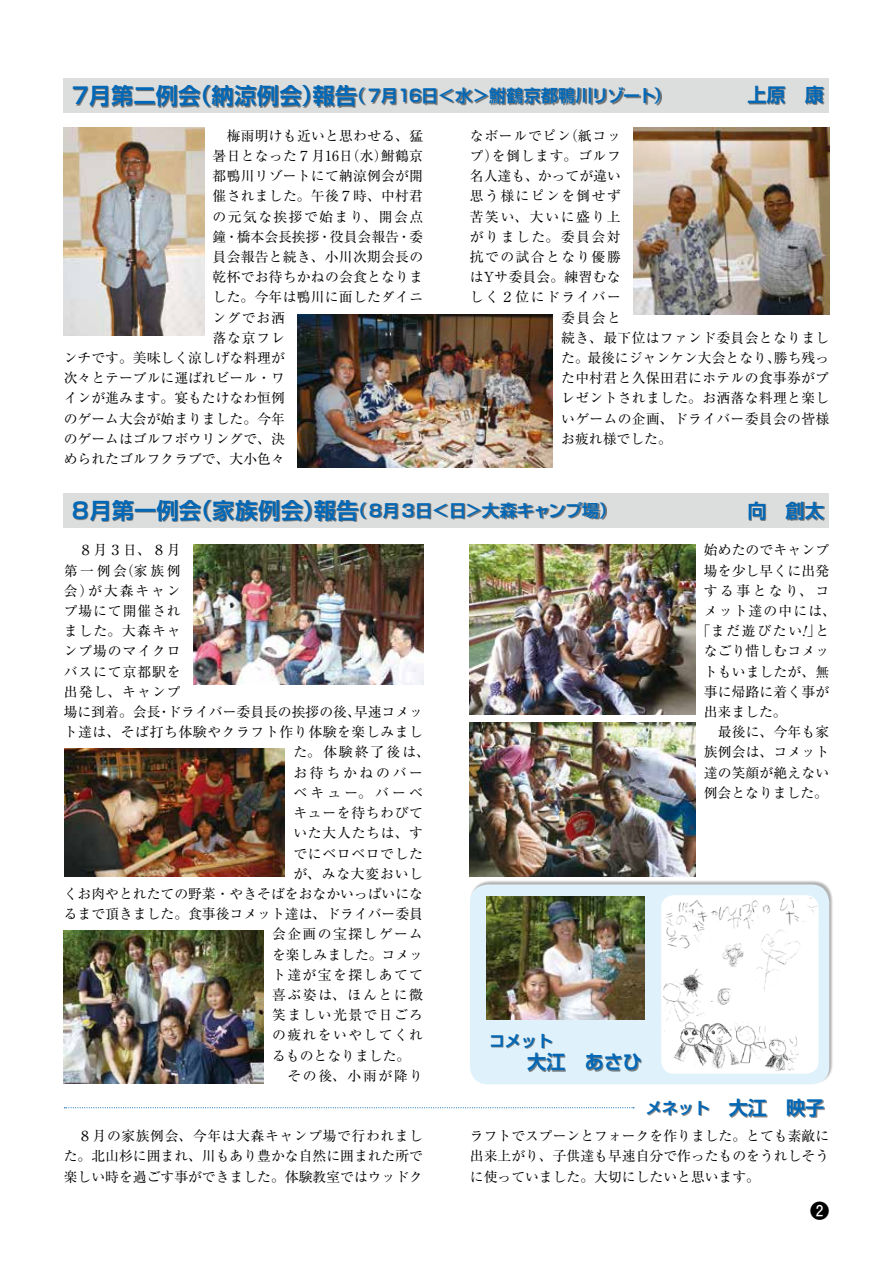
<style>
.page{position:relative;width:893px;height:1263px;background:#fff}
.page>*{position:absolute;margin:0;border:0;box-sizing:border-box;transform-origin:0 0}
.t1{font:700 22.35px "Shin Go Pro De";color:#0068b7}
.t2{font:700 19.2px "Shin Go Pro De";color:#0068b7}
.t3{font:700 19.2px "Futo Go B101 Pro";color:#000}
.t4{font:700 16.95px "Shin Go Pro De";letter-spacing:-.025em;color:#0068b7}
.t5{font:700 15.9px "Shin Go Pro De";color:#0068b7}
.t6{font:13.8px/20.2px "Ryumin Pr 6 N";letter-spacing:.02em;color:#000}
.t7{font:13.8px "Ryumin Pr 6 N";color:#000}
.t8{font:13.8px/20.2px "Ryumin Pro";color:#000;text-align:justify}
.t9{font:13.8px "Ryumin Pr 6 N";letter-spacing:.105em;color:#000}
.t10{font:13.8px/20.2px "Ryumin Pr 6 N";letter-spacing:.065em;color:#000}
.t11{font:13.8px "Ryumin Pr 6 N";letter-spacing:.115em;color:#000}
.t12{font:13.8px/20.2px "Ryumin Pr 6 N";letter-spacing:.05em;color:#000}
.t13{font:13.8px "Ryumin Pr 6 N";letter-spacing:.045em;color:#000}
.t14{font:13.8px/20.2px "Ryumin Pr 6 N";letter-spacing:.135em;color:#000;text-align:right}
.t15{font:13.8px "Ryumin Pr 6 N";letter-spacing:.055em;color:#000}
.t16{font:13.8px "Ryumin Pr 6 N";letter-spacing:.08em;color:#000}
.t17{font:13.8px "Ryumin Pr 6 N";letter-spacing:.2em;color:#000}
</style>
<div class="page">
<div style="left:64px;top:79px;width:765px;height:34px;background:#dcdddd"></div>
<div style="left:74px;top:86px;width:587px;height:21px;background:#000;opacity:.5"></div>
<div style="left:749px;top:86px;width:75px;height:19px;background:#000;opacity:.5"></div>
<div style="left:470px;top:880px;width:363px;height:204px;background:#000;opacity:.3"></div>
<div style="left:470px;top:884px;width:359px;height:200px;background:#dff2fc;border-radius:18px"></div>
<div style="left:648px;top:1099px;width:177px;height:19px;background:#000;opacity:.5"></div>
<div style="left:492px;top:1034px;width:150px;height:38px;background:#000;opacity:.5"></div>
<svg style="left:64px;top:1107px;width:570px;height:1px"></svg>
<div style="left:64px;top:493px;width:765px;height:34px;background:#dcdddd"></div>
<div style="left:74px;top:500px;width:532px;height:22px;background:#000;opacity:.5"></div>
<div style="left:749px;top:502px;width:76px;height:18px;background:#000;opacity:.5"></div>
<img style="left:661px;top:895px;width:158px;height:179px">
<img style="left:64px;top:128px;width:140px;height:208px">
<img style="left:487px;top:896px;width:157px;height:123px">
<img style="left:298px;top:315px;width:255px;height:153px">
<img style="left:193px;top:544px;width:230px;height:141px">
<img style="left:65px;top:748px;width:220px;height:128px">
<img style="left:470px;top:723px;width:225px;height:153px">
<img style="left:470px;top:544px;width:225px;height:170px">
<img style="left:64px;top:930px;width:200px;height:154px">
<img style="left:634px;top:128px;width:195px;height:187px">
<h1 class="t1" style="left:69px;top:77px;width:133px">７月第二例会</h1>
<h1 class="t1" style="left:189px;top:77px;width:136px">（納涼例会）</h1>
<h1 class="t1" style="left:312px;top:77px;width:46px">報告</h1>
<p class="t4" style="left:349px;top:82px;width:324px">（７月16日＜水＞鮒鶴京都鴨川リゾート）</p>
<h2 class="t2" style="left:747px;top:79px;width:78px">上原　康</h2>
<p class="t6" style="left:213px;top:125px;width:212px;text-align:right">　梅雨明けも近いと思わせる、猛鮒鶴京</p>
<p class="t6" style="left:213px;top:145px;width:177px">暑日となった７月16 （日水）</p>
<p class="t6" style="left:213px;top:165px;width:212px">都鴨川リゾートにて納涼例会が開</p>
<p class="t6" style="left:213px;top:185px;width:212px">催されました。午後７時、中村君</p>
<p class="t9" style="left:213px;top:206px;width:212px">の元気な挨拶で始まり、開会点</p>
<p class="t7" style="left:213px;top:226px;width:212px">鐘・橋本会長挨拶・役員会報告・委</p>
<p class="t6" style="left:213px;top:246px;width:212px">員会報告と続き、小川次期会長の</p>
<p class="t6" style="left:213px;top:266px;width:212px">乾杯でお待ちかねの会食となりま</p>
<p class="t6" style="left:213px;top:286px;width:212px">した。今年は鴨川に面したダイニ</p>
<p class="t6" style="left:213px;top:307px;width:74px">ングでお洒</p>
<p class="t6" style="left:213px;top:327px;width:74px">落な京フレ</p>
<p class="t7" style="left:64px;top:347px;width:223px">ンチです。美味しく涼しげな料理が</p>
<p class="t7" style="left:64px;top:367px;width:223px">次々とテーブルに運ばれビール・ワ</p>
<p class="t7" style="left:64px;top:387px;width:223px">インが進みます。宴もたけなわ恒例</p>
<p class="t7" style="left:64px;top:408px;width:223px">のゲーム大会が始まりました。今年</p>
<p class="t7" style="left:64px;top:428px;width:223px">のゲームはゴルフボウリングで、決</p>
<p class="t7" style="left:64px;top:448px;width:223px">められたゴルフクラブで、大小色々</p>
<p class="t6" style="left:564px;top:125px;width:58px">（紙コッ</p>
<p class="t12" style="left:492px;top:125px;width:130px;text-indent:-22px">なボールでピン<br>を倒します。ゴルフ</p>
<p class="t6" style="left:470px;top:145px;width:30px">プ）</p>
<p class="t7" style="left:470px;top:165px;width:152px">名人達も、かってが違い</p>
<p class="t9" style="left:470px;top:185px;width:152px">思う様にピンを倒せず</p>
<p class="t11" style="left:470px;top:206px;width:152px">苦笑い、大いに盛り上</p>
<p class="t11" style="left:470px;top:226px;width:152px">がりました。委員会対</p>
<p class="t9" style="left:470px;top:246px;width:152px">抗での試合となり優勝</p>
<p class="t6" style="left:470px;top:266px;width:152px">はYサ委員会。練習むな</p>
<p class="t9" style="left:470px;top:286px;width:152px">しく２位にドライバー</p>
<p class="t6" style="left:561px;top:307px;width:61px">委員会と</p>
<p class="t6" style="left:561px;top:327px;width:269px">続き、最下位はファンド委員会となりまし</p>
<p class="t6" style="left:774px;top:347px;width:57px">勝ち残っ</p>
<p class="t6" style="left:561px;top:347px;width:269px">た。最後にジャンケン大会となり、<br>た中村君と久保田君にホテルの食事券がプレゼントされました。お洒落な料理と楽しいゲームの企画、ドライバー委員会の皆様お疲れ様でした。</p>
<h1 class="t1" style="left:69px;top:492px;width:133px">８月第一例会</h1>
<h1 class="t1" style="left:314px;top:492px;width:46px">報告</h1>
<h1 class="t1" style="left:190px;top:492px;width:137px">（家族例会）</h1>
<p class="t4" style="left:350px;top:496px;width:268px">（８月３日＜日＞大森キャンプ場）</p>
<p class="t14" style="left:64px;top:539px;width:118px">　８月３日、８月第一例 （会家族例が大森キャン</p>
<p class="t10" style="left:64px;top:580px;width:118px">会）<br>プ場にて開催されました。大森キャンプ場のマイクロバスにて京都駅を出発し、キャンプ</p>
<p class="t7" style="left:167px;top:701px;width:195px">ドライバー委員長の挨拶の後、</p>
<p class="t6" style="left:64px;top:701px;width:98px">場に到着。会長</p>
<p class="t13" style="left:64px;top:721px;width:361px">ト達は、そば打ち体験やクラフト作り体験を楽しみまし</p>
<p class="t6" style="left:293px;top:741px;width:138px">た。体験終了後は、</p>
<p class="t17" style="left:293px;top:762px;width:131px">お待ちかねのバー</p>
<p class="t6" style="left:293px;top:782px;width:131px">ベキュー。バーベ</p>
<p class="t12" style="left:293px;top:802px;width:131px">キューを待ちわびて</p>
<p class="t15" style="left:293px;top:822px;width:131px">いた大人たちは、す</p>
<p class="t12" style="left:293px;top:842px;width:131px">でにベロベロでした</p>
<p class="t15" style="left:293px;top:863px;width:131px">が、みな大変おいし</p>
<p class="t7" style="left:64px;top:883px;width:361px">くお肉やとれたての野菜・やきそばをおなかいっぱいにな</p>
<p class="t7" style="left:64px;top:903px;width:361px">るまで頂きました。食事後コメット達は、ドライバー委員</p>
<p class="t9" style="left:272px;top:923px;width:152px">会企画の宝探しゲーム</p>
<p class="t7" style="left:272px;top:943px;width:152px">を楽しみました。コメッ</p>
<p class="t9" style="left:272px;top:964px;width:152px">ト達が宝を探しあてて</p>
<p class="t11" style="left:272px;top:984px;width:152px">喜ぶ姿は、ほんとに微</p>
<p class="t9" style="left:272px;top:1004px;width:152px">笑ましい光景で日ごろ</p>
<p class="t9" style="left:272px;top:1024px;width:152px">の疲れをいやしてくれ</p>
<p class="t7" style="left:272px;top:1044px;width:140px">るものとなりました。</p>
<p class="t11" style="left:272px;top:1065px;width:152px">　その後、小雨が降り</p>
<p class="t6" style="left:354px;top:701px;width:71px">早速コメッ</p>
<p class="t6" style="left:157px;top:701px;width:15px">・</p>
<p class="t5" style="left:489px;top:1028px;width:65px">コメット</p>
<h2 class="t2" style="left:527px;top:1046px;width:116px">大江　あさひ</h2>
<h2 class="t2" style="left:747px;top:494px;width:78px">向　創太</h2>
<p class="t6" style="left:704px;top:539px;width:127px">始めたのでキャンプ</p>
<p class="t6" style="left:704px;top:560px;width:127px">場を少し早くに出発</p>
<p class="t6" style="left:704px;top:580px;width:127px">する事となり、コ</p>
<p class="t16" style="left:704px;top:600px;width:134px">メット達の中には、</p>
<p class="t6" style="left:815px;top:620px;width:15px">と</p>
<p class="t6" style="left:704px;top:620px;width:127px;text-indent:-7px">「まだ遊びたい!」なごり惜しむコメットもいましたが、無事に帰路に着く事が出来ました。<br>　最後に、今年も家族例会は、コメット達の笑顔が絶えない例会となりました。</p>
<h2 class="t2" style="left:710px;top:1092px;width:116px">　大江　映子</h2>
<p class="t5" style="left:646px;top:1095px;width:65px">メネット</p>
<p class="t8" style="left:64px;top:1125px;width:361px">　８月の家族例会、今年は大森キャンプ場で行われました。北山杉に囲まれ、川もあり豊かな自然に囲まれた所で楽しい時を過ごす事ができました。体験教室ではウッドク</p>
<p class="t8" style="left:470px;top:1125px;width:361px">ラフトでスプーンとフォークを作りました。とても素敵に出来上がり、子供達も早速自分で作ったものをうれしそうに使っていました。大切にしたいと思います。</p>
<h2 class="t3" style="left:810px;top:1195px;width:21px">2</h2>
</div>
